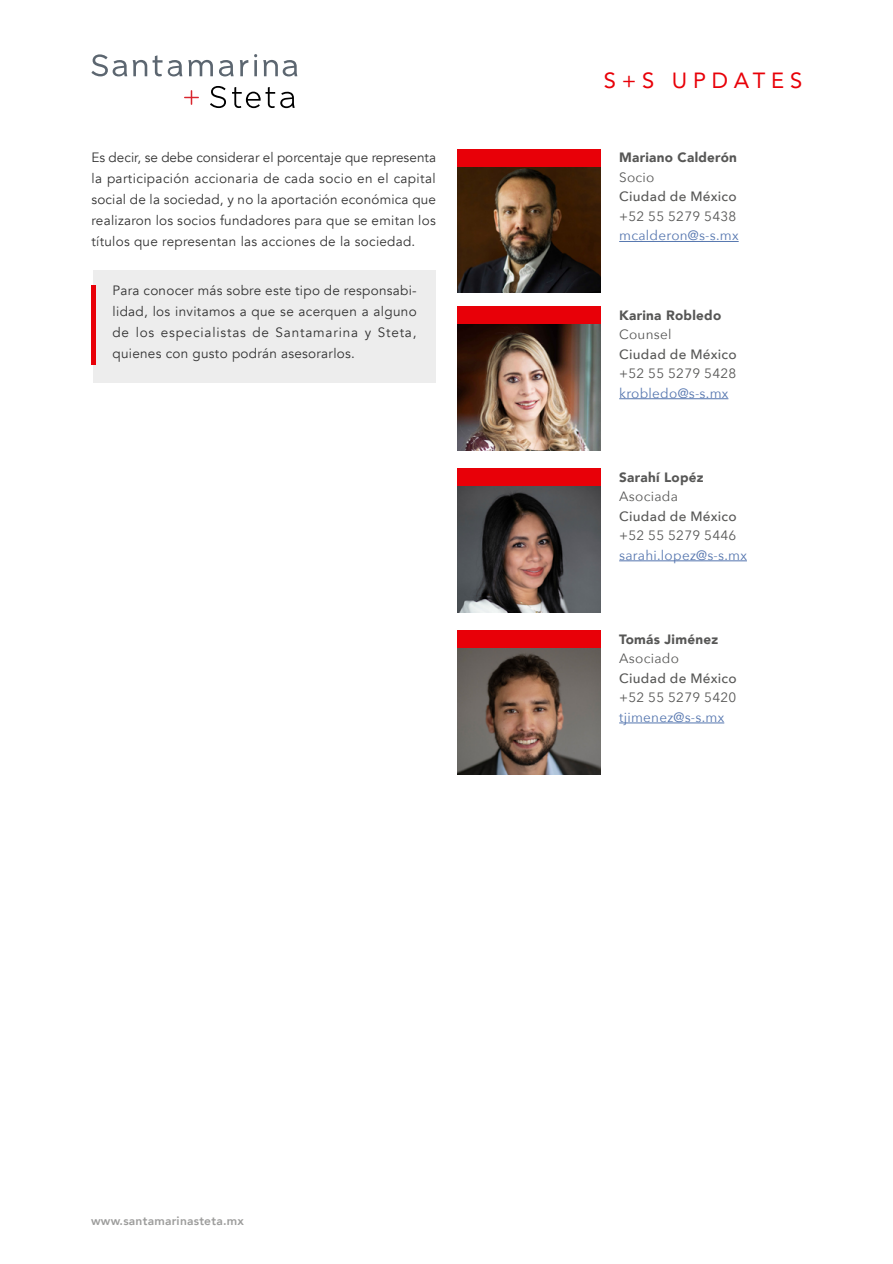
<style>
.page{position:relative;width:893px;height:1264px;background:#fff}
.page>*{position:absolute;margin:0;border:0;box-sizing:border-box;transform-origin:0 0}
.t1{font:21.9px "Avenir";letter-spacing:.26em;color:#e80008}
.t2{font:13.5px/21px "Avenir";letter-spacing:.02em;color:#333;text-align:justify}
.t3{font:13.5px "Avenir Next";letter-spacing:.02em;color:#575756}
.t4{font:13.5px "Avenir Next";letter-spacing:.02em;color:#5576af}
.t5{font:500 13.5px "Avenir Next";letter-spacing:.02em;color:#575756}
.t6{font:900 13.5px "Avenir";letter-spacing:.02em;color:#575756}
.t7{font:800 12px "Avenir";letter-spacing:.02em;color:#9d9d9c}
</style>
<div class="page">
<svg style="left:184px;top:90px;width:15px;height:15px"></svg>
<svg style="left:188px;top:60px;width:25px;height:16px"></svg>
<svg style="left:240px;top:60px;width:8px;height:16px"></svg>
<svg style="left:133px;top:55px;width:29px;height:21px"></svg>
<hr style="left:254px;top:60px;width:3px;height:16px;background:#5c6670">
<svg style="left:91px;top:54px;width:36px;height:22px"></svg>
<svg style="left:168px;top:60px;width:14px;height:16px"></svg>
<svg style="left:219px;top:60px;width:15px;height:16px"></svg>
<svg style="left:263px;top:60px;width:34px;height:16px"></svg>
<svg style="left:210px;top:86px;width:16px;height:22px"></svg>
<svg style="left:232px;top:87px;width:63px;height:21px"></svg>
<div style="left:93px;top:270px;width:343px;height:113px;background:#ededed"></div>
<hr style="left:91px;top:285px;width:4px;height:80px;background:#e80008">
<img style="left:457px;top:166px;width:143px;height:127px">
<hr style="left:619px;top:241px;width:119px;height:1px;background:#5576af">
<div style="left:457px;top:149px;width:143px;height:17px;background:#e80008"></div>
<img style="left:457px;top:323px;width:143px;height:127px">
<hr style="left:619px;top:398px;width:109px;height:1px;background:#5576af">
<div style="left:457px;top:306px;width:143px;height:17px;background:#e80008"></div>
<img style="left:457px;top:485px;width:143px;height:127px">
<hr style="left:619px;top:560px;width:128px;height:1px;background:#5576af">
<div style="left:457px;top:468px;width:143px;height:17px;background:#e80008"></div>
<img style="left:457px;top:647px;width:143px;height:127px">
<hr style="left:619px;top:722px;width:105px;height:1px;background:#5576af">
<div style="left:457px;top:630px;width:143px;height:17px;background:#e80008"></div>
<p class="t2" style="left:91px;top:147px;width:346px">Es decir, se debe considerar el porcentaje que representa la participación accionaria de cada socio en el capital social de la sociedad, y no la aportación económica que realizaron los socios fundadores para que se emitan los títulos que representan las acciones de la sociedad.</p>
<p class="t2" style="left:113px;top:280px;width:305px">Para conocer más sobre este tipo de responsabi&shy;lidad, los invitamos a que se acerquen a alguno de los especialistas de Santamarina y Steta, quienes con gusto podrán asesorarlos.</p>
<h1 class="t1" style="left:604px;top:62px;width:200px">S+S UPDATES</h1>
<p class="t6" style="left:619px;top:146px;width:119px">Mariano Calderón</p>
<p class="t3" style="left:619px;top:166px;width:37px">Socio</p>
<p class="t5" style="left:619px;top:185px;width:119px">Ciudad de México</p>
<p class="t3" style="left:619px;top:205px;width:119px">+52 55 5279 5438</p>
<p class="t4" style="left:619px;top:224px;width:121px">mcalderon@s-s.mx</p>
<p class="t6" style="left:619px;top:303px;width:103px">Karina Robledo</p>
<p class="t3" style="left:619px;top:323px;width:54px">Counsel</p>
<p class="t5" style="left:619px;top:342px;width:119px">Ciudad de México</p>
<p class="t3" style="left:619px;top:362px;width:119px">+52 55 5279 5428</p>
<p class="t4" style="left:619px;top:381px;width:111px">krobledo@s-s.mx</p>
<p class="t6" style="left:619px;top:465px;width:86px">Sarahí Lopéz</p>
<p class="t3" style="left:619px;top:485px;width:60px">Asociada</p>
<p class="t5" style="left:619px;top:504px;width:119px">Ciudad de México</p>
<p class="t3" style="left:619px;top:524px;width:119px">+52 55 5279 5446</p>
<p class="t4" style="left:619px;top:543px;width:129px">sarahi.lopez@s-s.mx</p>
<p class="t6" style="left:619px;top:627px;width:100px">Tomás Jiménez</p>
<p class="t3" style="left:619px;top:647px;width:61px">Asociado</p>
<p class="t5" style="left:619px;top:666px;width:119px">Ciudad de México</p>
<p class="t3" style="left:619px;top:686px;width:119px">+52 55 5279 5420</p>
<p class="t4" style="left:619px;top:705px;width:107px">tjimenez@s-s.mx</p>
<p class="t7" style="left:91px;top:1210px;width:154px">www.santamarinasteta.mx</p>
</div>
